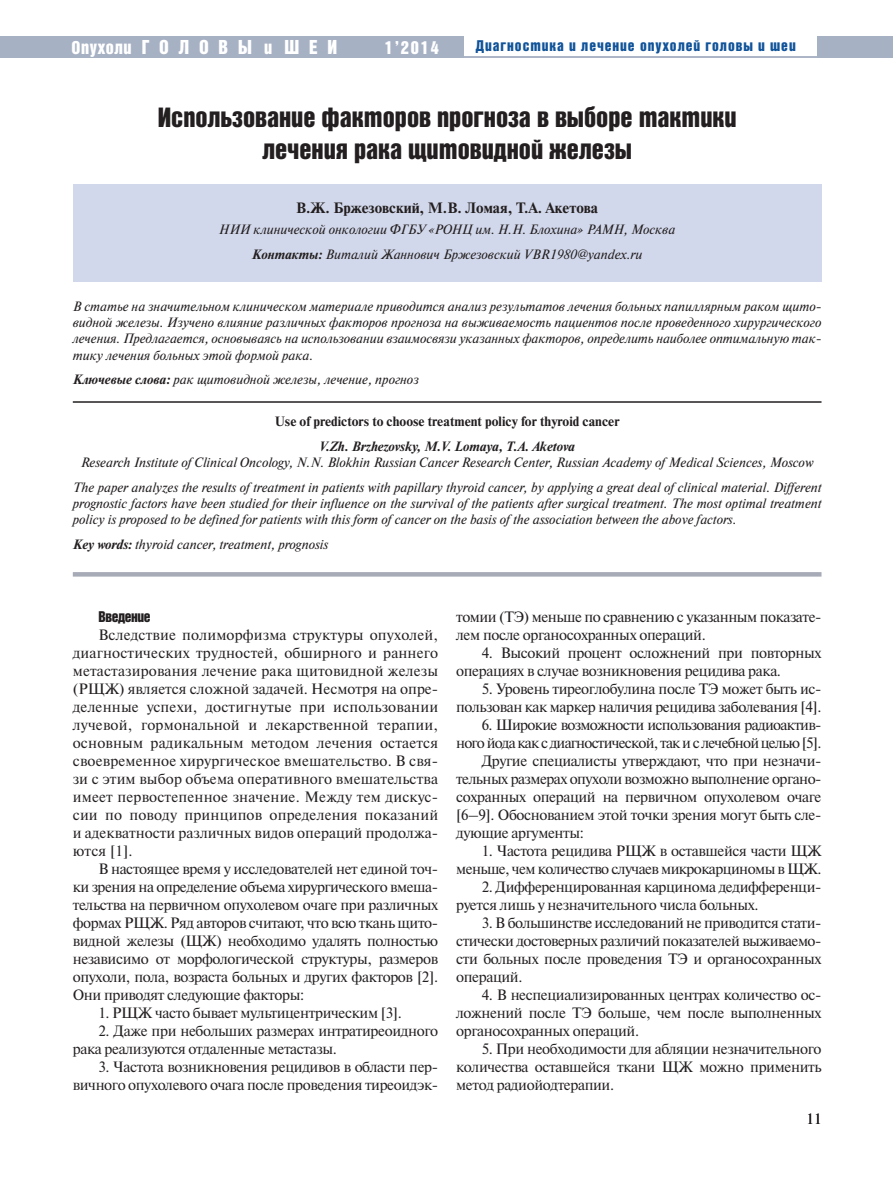
<style>
.page{position:relative;width:893px;height:1189px;background:#fff}
.page>*{position:absolute;margin:0;border:0;box-sizing:border-box;transform-origin:0 0}
.t1{font:27px/32.4px "Bastion Kontrast Alt C";color:#231f20;text-align:center}
.t2{font:19.5px "Bastion Kontrast Alt C";letter-spacing:.5em;color:#fff}
.t3{font:18px "Bastion Kontrast Alt C";color:#fff}
.t4{font:15px/18px "Newton C";letter-spacing:-.025em;color:#231f20;text-align:justify}
.t5{font:15px "Newton C";letter-spacing:-.055em;color:#231f20}
.t6{font:15px "Newton C";letter-spacing:-.045em;color:#231f20}
.t7{font:15px "Bastion Kontrast Alt C";letter-spacing:.065em;color:#105399}
.t8{font:700 15px "Newton C";color:#231f20}
.t9{font:15px "Bastion Kontrast Alt C";letter-spacing:-.025em;color:#231f20}
.t10{font:italic 13.5px/16.2px "Newton C";color:#231f20;text-align:center}
.t11{font:700 13.5px "Newton C";color:#231f20}
.t12{font:italic 700 13.5px "Newton C";color:#231f20}
.s1{font-size:18px}
.s2{font-weight:700}
</style>
<div class="page">
<div style="left:0;top:36px;width:464px;height:22px;background:#a7b1c4"></div>
<div style="left:817px;top:36px;width:76px;height:22px;background:#a7b1c4"></div>
<hr style="left:453px;top:56px;width:399px;height:2px;background:#a7b1c4">
<div style="left:73px;top:184px;width:748px;height:97px;background:#d2d8eb"></div>
<hr style="left:73px;top:401px;width:748px;height:2px;background:#231f20">
<hr style="left:73px;top:572px;width:748px;height:4px;background:#a7abb7">
<h2 class="t2" style="left:71px;top:40px;width:267px"><span class="s1">Опухоли</span> ГОЛОВЫ <span class="s1">и</span> ШЕИ</h2>
<p class="t3" style="left:385px;top:41px;width:55px">1’2014</p>
<p class="t7" style="left:476px;top:40px;width:321px">Диагностика и лечение опухолей головы и шеи</p>
<h1 class="t1" style="left:158px;top:102px;width:580px">Использование факторов прогноза в выборе тактики лечения рака щитовидной железы</h1>
<p class="t8" style="left:296px;top:202px;width:304px">В.Ж. Бржезовский, М.В. Ломая, Т.А. Акетова</p>
<p class="t10" style="left:219px;top:218px;width:458px;line-height:25px">НИИ клинической онкологии ФГБУ «РОНЦ им. Н.Н. Блохина» РАМН, Москва<br><span class="s2">Контакты:</span> Виталий Жаннович Бржезовский VBR1980@yandex.ru</p>
<p class="t10" style="left:73px;top:299px;width:750px;text-align:justify">В статье на значительном клиническом материале приводится анализ результатов лечения больных папиллярным раком щито&shy;видной железы. Изучено влияние различных факторов прогноза на выживаемость пациентов после проведенного хирургического лечения. Предлагается, основываясь на использовании взаимосвязи указанных факторов, определить наиболее оптимальную так&shy;тику лечения больных этой формой рака.</p>
<p class="t10" style="left:73px;top:373px;width:347px"><span class="s2">Ключевые слова:</span> рак щитовидной железы, лечение, прогноз</p>
<p class="t11" style="left:275px;top:416px;width:346px">Use of predictors to choose treatment policy for thyroid cancer</p>
<p class="t12" style="left:319px;top:441px;width:257px">V.Zh. Brzhezovsky, M.V. Lomaya, T.A. Aketova</p>
<p class="t10" style="left:73px;top:451px;width:750px;line-height:24.8px">Research Institute of Clinical Oncology, N.N. Blokhin Russian Cancer Research Center, Russian Academy of Medical Sciences, Moscow<br>The paper analyzes the results of treatment in patients with papillary thyroid cancer, by applying a great deal of clinical material. Different</p>
<p class="t10" style="left:73px;top:496px;width:750px;text-align:left">prognostic factors have been studied for their influence on the survival of the patients after surgical treatment. The most optimal treatment policy is proposed to be defined for patients with this form of cancer on the basis of the association between the above factors.</p>
<p class="t10" style="left:73px;top:537px;width:257px"><span class="s2">Key words:</span> thyroid cancer, treatment, prognosis</p>
<p class="t9" style="left:98px;top:611px;width:54px">Введение</p>
<p class="t4" style="left:73px;top:627px;width:367px;text-indent:26px">Вследствие полиморфизма структуры опухолей, диагностичес ких трудностей, обширного и ран него метастазирования лечение рака щитовидной железы (РЩЖ) является сложной задачей. Несмотря на опре&shy;деленные успехи, достигнутые при использова нии лучевой, гормональной и лекар ственной терапии, основным радикаль ным методом лечения остается своев ременное хирургическое вмешательст во. В свя&shy;зи с этим выбор объема оперативного вмешательства имеет первостепен ное значение. Между тем дискус&shy;сии по поводу принципов определения показаний и адекватности различных видов операций продолжа&shy;ются [1].</p>
<p class="t4" style="left:73px;top:861px;width:367px;text-indent:26px">В настоящее время у исследователей нет единой точ&shy;ки зрения на определение объема хирургического вмеша&shy;тельства на первичном опухолевом очаге при различных формах РЩЖ. Ряд авторов считают, что всю ткань щито&shy;видной железы (ЩЖ) необходимо удалять полностью независимо от морфологической структуры, размеров опухоли, пола, возраста больных и других факторов [2].<br>Они приводят следующие факторы:</p>
<p class="t4" style="left:98px;top:1005px;width:305px">1. РЩЖ часто бывает мультицентрическим [3].</p>
<p class="t4" style="left:73px;top:1023px;width:367px;text-indent:26px">2. Даже при небольших размерах интратиреоидного рака реализуются отдаленные метастазы.</p>
<p class="t4" style="left:73px;top:1059px;width:367px;text-align:right">3. Частота возникновения рецидивов в области пер&shy;вичного опухолевого очага после проведения тиреоидэк-</p>
<p class="t4" style="left:456px;top:609px;width:367px">томии (ТЭ) меньше по сравнению с указанным показате&shy;лем после органосохранных операций.</p>
<p class="t4" style="left:456px;top:645px;width:367px;text-indent:26px">4. Высокий процент осложнений при повторных операциях в случае возникновения рецидива рака.</p>
<p class="t4" style="left:456px;top:681px;width:367px;text-align:right">5. Уровень тиреоглобулина после ТЭ может быть ис&shy;пользован как маркер наличия рецидива заболевания [4].</p>
<p class="t6" style="left:481px;top:720px;width:341px">6. Широкие возможности использования радиоактив-</p>
<p class="t5" style="left:456px;top:738px;width:367px">ного йода как с диагностической, так и с лечебной целью [5].</p>
<p class="t4" style="left:481px;top:753px;width:341px">Другие специалисты утверждают, что при незначи-</p>
<p class="t4" style="left:456px;top:771px;width:367px">тельных размерах опухоли возможно выполнение органо-</p>
<p class="t4" style="left:456px;top:789px;width:367px">сохранных операций на первичном опухолевом очаге</p>
<p class="t4" style="left:456px;top:807px;width:367px">[6–9]. Обоснованием этой точки зрения могут быть сле-</p>
<p class="t4" style="left:456px;top:825px;width:129px">дующие аргументы:</p>
<p class="t4" style="left:456px;top:843px;width:367px;text-align:right">1. Частота рецидива РЩЖ в оставшейся части ЩЖ меньше, чем количество случаев микрокарциномы в ЩЖ.</p>
<p class="t4" style="left:456px;top:879px;width:367px;text-indent:26px">2. Дифференцированная карцинома дедифференци&shy;руется лишь у незначительного числа больных.</p>
<p class="t4" style="left:456px;top:915px;width:367px;text-indent:26px">3. В большинстве исследований не приводится стати&shy;стически достоверных различий показателей выживаемо&shy;сти больных после проведения ТЭ и органосохранных операций.</p>
<p class="t4" style="left:456px;top:987px;width:367px;text-indent:26px">4. В неспециализированных центрах количество ос&shy;ложнений после ТЭ больше, чем после выполненных органосохранных операций.</p>
<p class="t4" style="left:456px;top:1041px;width:367px;text-indent:26px">5. При необходимости для абляции незначительного количества оставшейся ткани ЩЖ можно применить метод радиойодтерапии.</p>
<p class="t4" style="left:806px;top:1111px;width:16px">11</p>
</div>
